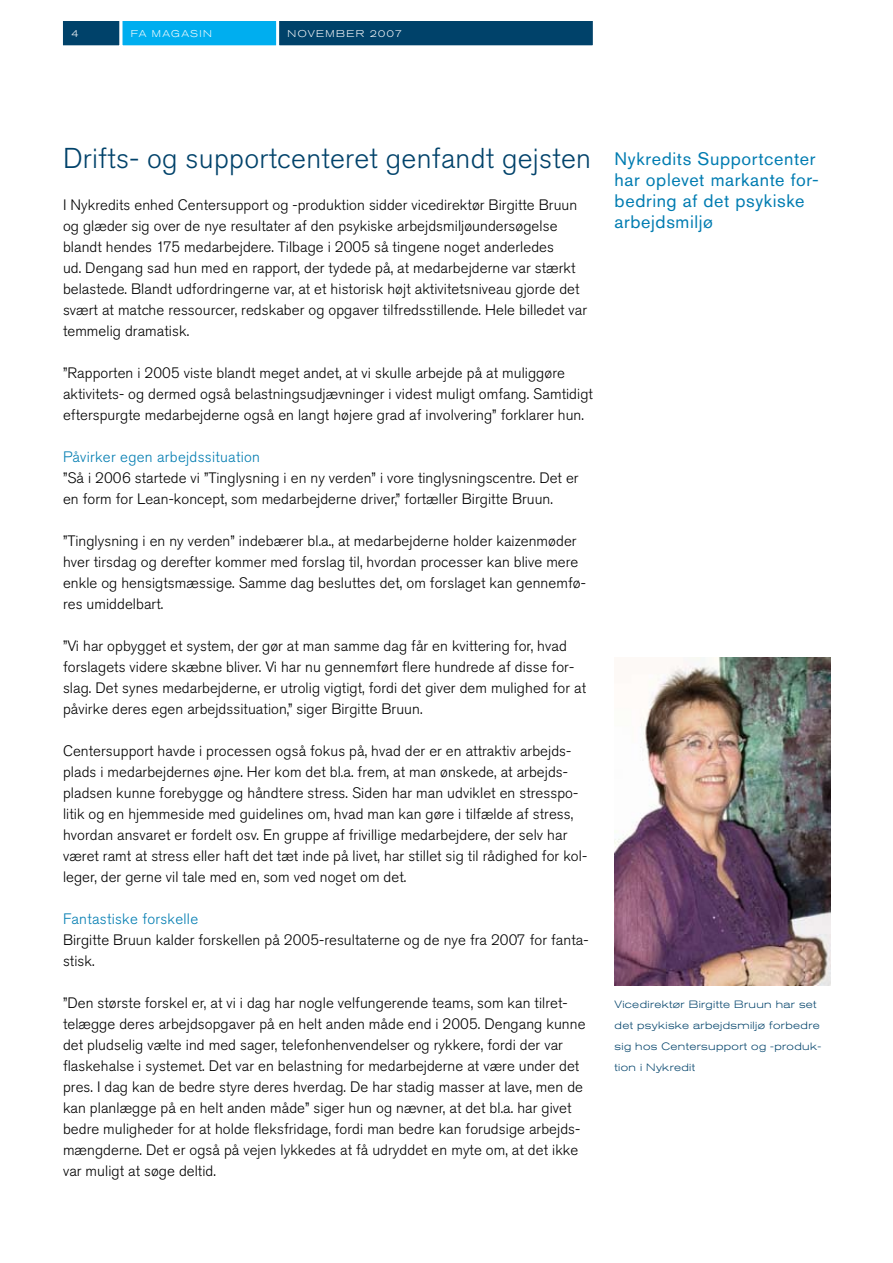
<style>
.page{position:relative;width:893px;height:1263px;background:#fff}
.page>*{position:absolute;margin:0;border:0;box-sizing:border-box;transform-origin:0 0}
.t1{font:300 28.5px "Akzidenz Grotesk Std";letter-spacing:.01em;color:#00426a}
.t2{font:18px/21px "Akzidenz Grotesk Std";letter-spacing:.035em;color:#007cb1}
.t3{font:300 15px/21px "Akzidenz Grotesk Std";letter-spacing:.005em;color:#000}
.t4{font:300 15px "Akzidenz Grotesk Std";letter-spacing:.02em;color:#007cb1}
.t5{font:300 expanded 10.5px/21px "Akzidenz Grotesk Std";letter-spacing:.035em;color:#00426a}
.t6{font:300 expanded 9.75px "Akzidenz Grotesk Std";letter-spacing:.13em;color:#fff}
</style>
<div class="page">
<div style="left:121px;top:20px;width:157px;height:27px;background:#00aeef"></div>
<div style="left:119px;top:18px;width:161px;height:30px;border:3px solid #fff"></div>
<div style="left:278px;top:20px;width:316px;height:27px;background:#00426a"></div>
<div style="left:276px;top:18px;width:320px;height:30px;border:3px solid #fff"></div>
<div style="left:61px;top:20px;width:60px;height:27px;background:#00426a"></div>
<div style="left:60px;top:18px;width:62px;height:30px;border:3px solid #fff"></div>
<img style="left:615px;top:657px;width:215px;height:328px">
<p class="t6" style="left:71px;top:28px;width:9px">4</p>
<p class="t6" style="left:131px;top:28px;width:81px">FA MAGASIN</p>
<p class="t6" style="left:288px;top:28px;width:116px">november 2007</p>
<h1 class="t1" style="left:63px;top:142px;width:530px">Drifts- og supportcenteret genfandt gejsten</h1>
<p class="t3" style="left:63px;top:195px;width:526px">I Nykredits enhed Centersupport og -produktion sidder vicedirektør Birgitte Bruun og glæder sig over de nye resultater af den psykiske arbejdsmiljøundersøgelse blandt hendes 175 medarbejdere. Tilbage i 2005 så tingene noget anderledes<br>ud. Dengang sad hun med en rapport, der tydede på, at medarbejderne var stærkt belastede. Blandt udfordringerne var, at et historisk højt aktivitetsniveau gjorde det svært at matche ressourcer, redskaber og opgaver tilfredsstillende. Hele billedet var temmelig dramatisk.</p>
<p class="t3" style="left:63px;top:363px;width:531px">”Rapporten i 2005 viste blandt meget andet, at vi skulle arbejde på at muliggøre aktivitets- og dermed også belastningsudjævninger i videst muligt omfang. Samtidigt efterspurgte medarbejderne også en langt højere grad af involvering” forklarer hun.</p>
<p class="t4" style="left:63px;top:448px;width:199px">Påvirker egen arbejdssituation</p>
<p class="t3" style="left:63px;top:468px;width:517px">”Så i 2006 startede vi ”Tinglysning i en ny verden” i vore tinglysningscentre. Det er en form for Lean-koncept, som medarbejderne driver,” fortæller Birgitte Bruun.</p>
<p class="t3" style="left:63px;top:531px;width:524px">”Tinglysning i en ny verden” indebærer bl.a., at medarbejderne holder kaizenmøder hver tirsdag og derefter kommer med forslag til, hvordan processer kan blive mere enkle og hensigtsmæssige. Samme dag besluttes det, om forslaget kan gennemfø&shy;res umiddelbart.</p>
<p class="t3" style="left:63px;top:636px;width:525px">”Vi har opbygget et system, der gør at man samme dag får en kvittering for, hvad forslagets videre skæbne bliver. Vi har nu gennemført flere hundrede af disse for&shy;slag. Det synes medarbejderne, er utrolig vigtigt, fordi det giver dem mulighed for at påvirke deres egen arbejdssituation,” siger Birgitte Bruun.</p>
<p class="t3" style="left:63px;top:741px;width:526px">Centersupport havde i processen også fokus på, hvad der er en attraktiv arbejds&shy;plads i medarbejdernes øjne. Her kom det bl.a. frem, at man ønskede, at arbejds&shy;pladsen kunne forebygge og håndtere stress. Siden har man udviklet en stresspo&shy;litik og en hjemmeside med guidelines om, hvad man kan gøre i tilfælde af stress, hvordan ansvaret er fordelt osv. En gruppe af frivillige medarbejdere, der selv har været ramt at stress eller haft det tæt inde på livet, har stillet sig til rådighed for kol&shy;leger, der gerne vil tale med en, som ved noget om det.</p>
<p class="t4" style="left:63px;top:910px;width:137px">Fantastiske forskelle</p>
<p class="t3" style="left:63px;top:930px;width:527px">Birgitte Bruun kalder forskellen på 2005-resultaterne og de nye fra 2007 for fanta&shy;stisk.</p>
<p class="t3" style="left:63px;top:993px;width:524px">”Den største forskel er, at vi i dag har nogle velfungerende teams, som kan tilret&shy;telægge deres arbejdsopgaver på en helt anden måde end i 2005. Dengang kunne det pludselig vælte ind med sager, telefonhenvendelser og rykkere, fordi der var flaskehalse i systemet. Det var en belastning for medarbejderne at være under det pres. I dag kan de bedre styre deres hverdag. De har stadig masser at lave, men de kan planlægge på en helt anden måde” siger hun og nævner, at det bl.a. har givet bedre muligheder for at holde fleksfridage, fordi man bedre kan forudsige arbejds&shy;mængderne. Det er også på vejen lykkedes at få udryddet en myte om, at det ikke var muligt at søge deltid.</p>
<p class="t5" style="left:615px;top:994px;width:208px">Vicedirektør Birgitte Bruun har set det psykiske arbejdsmiljø forbedre sig hos Centersupport og -produk&shy;tion i Nykredit</p>
<p class="t2" style="left:615px;top:148px;width:206px">Nykredits Supportcenter har oplevet markante for&shy;bedring af det psykiske arbejdsmiljø</p>
</div>
